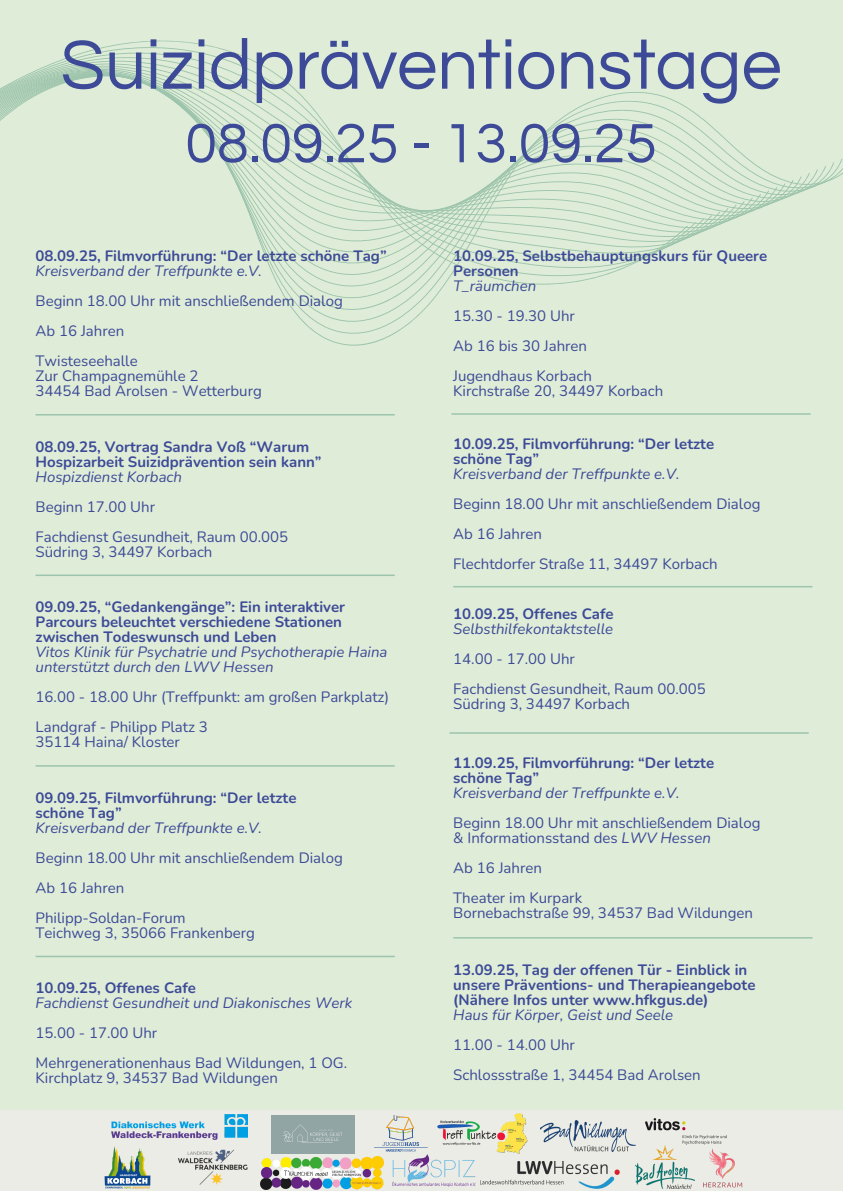
<style>
.page{position:relative;width:843px;height:1191px;background:#fff}
.page>*{position:absolute;margin:0;border:0;box-sizing:border-box;transform-origin:0 0}
.t1{font:72.3px "Questrial";color:#3d4a97}
.t2{font:57.5px "Questrial";color:#3d4a97}
.t3{font:15px/15px "Nunito";color:#3d4a97}
.t4{font:700 15px/15px "Nunito";color:#3d4a97}
.t5{font:italic 15px "Nunito";color:#3d4a97}
.s1{font-style:italic}
</style>
<div class="page">
<div style="left:0;top:0;width:842px;height:1190px;background:#dfedd8"></div>
<hr style="left:36px;top:765px;width:358px;height:1px;background:#9dc4ac">
<hr style="left:36px;top:955px;width:358px;height:2px;background:#9dc4ac">
<hr style="left:449px;top:732px;width:359px;height:1px;background:#9dc4ac">
<hr style="left:453px;top:936px;width:359px;height:2px;background:#9dc4ac">
<div style="left:0;top:1109px;width:842px;height:81px;background:#ecece6"></div>
<img style="left:374px;top:1115px;width:54px;height:37px">
<img style="left:392px;top:1154px;width:83px;height:32px">
<img style="left:261px;top:1156px;width:122px;height:33px">
<img style="left:433px;top:1112px;width:95px;height:43px">
<img style="left:540px;top:1120px;width:95px;height:31px">
<img style="left:104px;top:1146px;width:47px;height:43px">
<img style="left:111px;top:1114px;width:137px;height:25px">
<img style="left:179px;top:1149px;width:69px;height:34px">
<img style="left:271px;top:1115px;width:83px;height:38px">
<img style="left:480px;top:1161px;width:139px;height:27px">
<img style="left:635px;top:1145px;width:59px;height:43px">
<img style="left:703px;top:1148px;width:40px;height:40px">
<img style="left:645px;top:1118px;width:82px;height:27px">
<svg style="left:0;top:40px;width:692px;height:376px"></svg>
<p class="t1" style="left:61px;top:29px;width:722px">Suizidpräventionstage</p>
<h1 class="t2" style="left:185px;top:115px;width:473px">08.09.25 - 13.09.25</h1>
<h2 class="t4" style="left:36px;top:248px;width:352px">08.09.25, Filmvorführung: “Der letzte schöne Tag”</h2>
<p class="t5" style="left:36px;top:261px;width:228px">Kreisverband der Treffpunkte e.V.</p>
<p class="t3" style="left:36px;top:293px;width:308px">Beginn 18.00 Uhr mit anschließendem Dialog</p>
<p class="t3" style="left:36px;top:323px;width:90px">Ab 16 Jahren</p>
<p class="t3" style="left:36px;top:353px;width:104px">Twisteseehalle</p>
<p class="t3" style="left:36px;top:368px;width:164px">Zur Champagnemühle 2</p>
<p class="t3" style="left:36px;top:383px;width:228px">34454 Bad Arolsen - Wetterburg</p>
<p class="t4" style="left:36px;top:439px;width:287px">08.09.25, Vortrag Sandra Voß “Warum<br>Hospizarbeit Suizidprävention sein kann”</p>
<p class="t5" style="left:36px;top:466px;width:148px">Hospizdienst Korbach</p>
<p class="t3" style="left:36px;top:499px;width:121px">Beginn 17.00 Uhr</p>
<p class="t3" style="left:36px;top:529px;width:254px">Fachdienst Gesundheit, Raum 00.005</p>
<p class="t3" style="left:36px;top:544px;width:178px">Südring 3, 34497 Korbach</p>
<p class="t4" style="left:36px;top:599px;width:311px">09.09.25, “Gedankengänge”: Ein interaktiver<br>Parcours beleuchtet verschiedene Stationen zwischen Todeswunsch und Leben</p>
<p class="t5" style="left:36px;top:642px;width:353px">Vitos Klinik für Psychatrie und Psychotherapie Haina</p>
<p class="t5" style="left:36px;top:657px;width:239px">unterstützt durch den LWV Hessen</p>
<p class="t3" style="left:36px;top:689px;width:355px">16.00 - 18.00 Uhr (Treffpunkt: am großen Parkplatz)</p>
<p class="t3" style="left:36px;top:719px;width:174px">Landgraf - Philipp Platz 3</p>
<p class="t3" style="left:36px;top:734px;width:146px">35114 Haina/ Kloster</p>
<p class="t4" style="left:36px;top:790px;width:262px">09.09.25, Filmvorführung: “Der letzte schöne Tag”</p>
<p class="t5" style="left:36px;top:817px;width:228px">Kreisverband der Treffpunkte e.V.</p>
<p class="t3" style="left:36px;top:850px;width:308px">Beginn 18.00 Uhr mit anschließendem Dialog</p>
<p class="t3" style="left:36px;top:880px;width:90px">Ab 16 Jahren</p>
<p class="t3" style="left:36px;top:910px;width:151px">Philipp-Soldan-Forum</p>
<p class="t3" style="left:36px;top:925px;width:221px">Teichweg 3, 35066 Frankenberg</p>
<p class="t4" style="left:36px;top:980px;width:162px">10.09.25, Offenes Cafe</p>
<p class="t5" style="left:36px;top:992px;width:318px">Fachdienst Gesundheit und Diakonisches Werk</p>
<p class="t3" style="left:36px;top:1025px;width:123px">15.00 - 17.00 Uhr</p>
<p class="t3" style="left:36px;top:1055px;width:313px">Mehrgenerationenhaus Bad Wildungen, 1 OG.</p>
<p class="t3" style="left:36px;top:1070px;width:244px">Kirchplatz 9, 34537 Bad Wildungen</p>
<p class="t4" style="left:453px;top:248px;width:315px">10.09.25, Selbstbehauptungskurs für Queere<br>Personen</p>
<p class="t5" style="left:453px;top:276px;width:85px">T_räumchen</p>
<p class="t3" style="left:453px;top:308px;width:123px">15.30 - 19.30 Uhr</p>
<p class="t3" style="left:453px;top:338px;width:135px">Ab 16 bis 30 Jahren</p>
<p class="t3" style="left:453px;top:368px;width:140px">Jugendhaus Korbach</p>
<p class="t3" style="left:453px;top:383px;width:211px">Kirchstraße 20, 34497 Korbach</p>
<p class="t4" style="left:453px;top:436px;width:262px">10.09.25, Filmvorführung: “Der letzte schöne Tag”</p>
<p class="t5" style="left:453px;top:463px;width:228px">Kreisverband der Treffpunkte e.V.</p>
<p class="t3" style="left:453px;top:496px;width:308px">Beginn 18.00 Uhr mit anschließendem Dialog</p>
<p class="t3" style="left:453px;top:526px;width:90px">Ab 16 Jahren</p>
<p class="t3" style="left:453px;top:556px;width:266px">Flechtdorfer Straße 11, 34497 Korbach</p>
<p class="t4" style="left:453px;top:606px;width:162px">10.09.25, Offenes Cafe</p>
<p class="t5" style="left:453px;top:618px;width:161px">Selbsthilfekontaktstelle</p>
<p class="t3" style="left:453px;top:651px;width:123px">14.00 - 17.00 Uhr</p>
<p class="t3" style="left:453px;top:681px;width:254px">Fachdienst Gesundheit, Raum 00.005</p>
<p class="t3" style="left:453px;top:696px;width:178px">Südring 3, 34497 Korbach</p>
<p class="t4" style="left:453px;top:755px;width:262px">11.09.25, Filmvorführung: “Der letzte schöne Tag”</p>
<p class="t5" style="left:453px;top:782px;width:228px">Kreisverband der Treffpunkte e.V.</p>
<p class="t3" style="left:453px;top:815px;width:308px">Beginn 18.00 Uhr mit anschließendem Dialog &amp; Informationsstand des <span class="s1">LWV Hessen</span></p>
<p class="t3" style="left:453px;top:860px;width:90px">Ab 16 Jahren</p>
<p class="t3" style="left:453px;top:890px;width:130px">Theater im Kurpark</p>
<p class="t3" style="left:453px;top:905px;width:301px">Bornebachstraße 99, 34537 Bad Wildungen</p>
<p class="t4" style="left:453px;top:962px;width:303px">13.09.25, Tag der offenen Tür - Einblick in unsere Präventions- und Therapieangebote</p>
<p class="t4" style="left:453px;top:992px;width:257px">(Nähere Infos unter www.hfkgus.de)</p>
<p class="t5" style="left:453px;top:1005px;width:221px">Haus für Körper, Geist und Seele</p>
<p class="t3" style="left:453px;top:1037px;width:123px">11.00 - 14.00 Uhr</p>
<p class="t3" style="left:453px;top:1067px;width:249px">Schlossstraße 1, 34454 Bad Arolsen</p>
</div>
